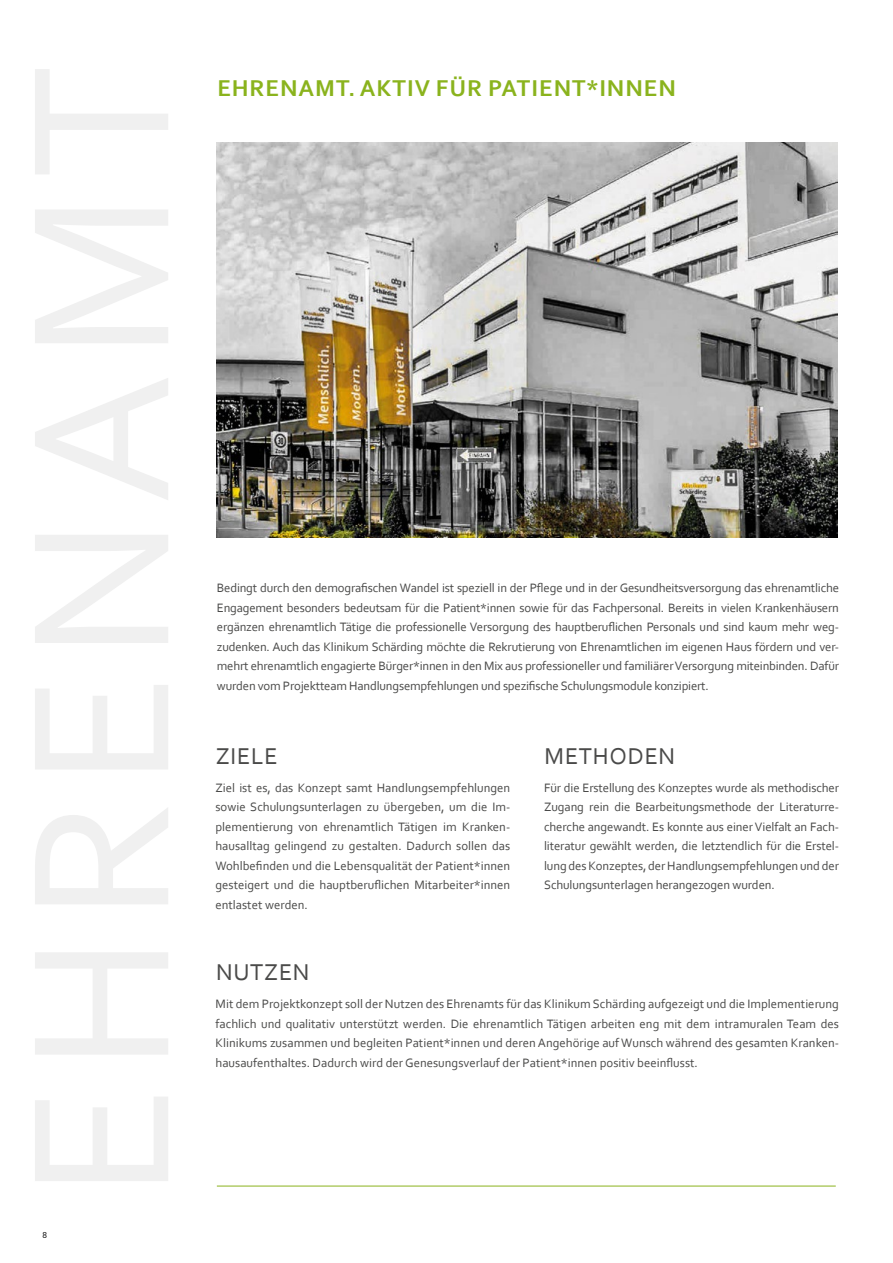
<style>
.page{position:relative;width:893px;height:1263px;background:#fff}
.page>*{position:absolute;margin:0;border:0;box-sizing:border-box;transform-origin:0 0}
.t1{font:700 24px "Corbel";letter-spacing:.04em;color:#8ab31d}
.t2{font:24px "Corbel";letter-spacing:.03em;color:#4a4a49}
.t3{font:12.75px/19.5px "Corbel";letter-spacing:-.005em;color:#4a4a49;text-align:justify}
.t4{font:9px "Corbel";color:#000}
</style>
<div class="page">
<hr style="left:217px;top:1186px;width:619px;height:1px;background:#8ab31d">
<img style="left:217px;top:142px;width:620px;height:396px">
<h1 class="t1" style="left:217px;top:73px;width:460px">EHRENAMT. AKTIV FÜR PATIENT*INNEN</h1>
<p class="t4" style="left:43px;top:1229px;width:6px">8</p>
<p class="t3" style="left:217px;top:578px;width:624px">Bedingt durch den demografischen Wandel ist speziell in der Pflege und in der Gesundheitsversorgung das ehrenamtliche Engagement besonders bedeutsam für die Patient*innen sowie für das Fachpersonal. Bereits in vielen Krankenhäusern ergänzen ehrenamtlich Tätige die professionelle Versorgung des hauptberuflichen Personals und sind kaum mehr weg&shy;zudenken. Auch das Klinikum Schärding möchte die Rekrutierung von Ehrenamtlichen im eigenen Haus fördern und ver&shy;mehrt ehrenamtlich engagierte Bürger*innen in den Mix aus professioneller und familiärer Versorgung miteinbinden. Dafür wurden vom Projektteam Handlungsempfehlungen und spezifische Schulungsmodule konzipiert.</p>
<h1 class="t2" style="left:216px;top:741px;width:63px">ZIELE</h1>
<p class="t3" style="left:215px;top:777px;width:296px">Ziel ist es, das Konzept samt Handlungsempfehlungen sowie Schulungsunterlagen zu übergeben, um die Im&shy;plementierung von ehrenamtlich Tätigen im Kranken&shy;hausalltag gelingend zu gestalten. Dadurch sollen das Wohlbefinden und die Lebensqualität der Patient*innen gesteigert und die hauptberuflichen Mitarbeiter*innen entlastet werden.</p>
<h1 class="t2" style="left:545px;top:741px;width:132px">METHODEN</h1>
<p class="t3" style="left:544px;top:777px;width:296px">Für die Erstellung des Konzeptes wurde als methodischer Zugang rein die Bearbeitungsmethode der Literaturre&shy;cherche angewandt. Es konnte aus einer Vielfalt an Fach&shy;literatur gewählt werden, die letztendlich für die Erstel&shy;lung des Konzeptes, der Handlungsempfehlungen und der Schulungsunterlagen herangezogen wurden.</p>
<h1 class="t2" style="left:216px;top:957px;width:95px">NUTZEN</h1>
<p class="t3" style="left:216px;top:994px;width:625px">Mit dem Projektkonzept soll der Nutzen des Ehrenamts für das Klinikum Schärding aufgezeigt und die Implementierung fachlich und qualitativ unterstützt werden. Die ehrenamtlich Tätigen arbeiten eng mit dem intramuralen Team des Klinikums zusammen und begleiten Patient*innen und deren Angehörige auf Wunsch während des gesamten Kranken&shy;hausaufenthaltes. Dadurch wird der Genesungsverlauf der Patient*innen positiv beeinflusst.</p>
</div>
